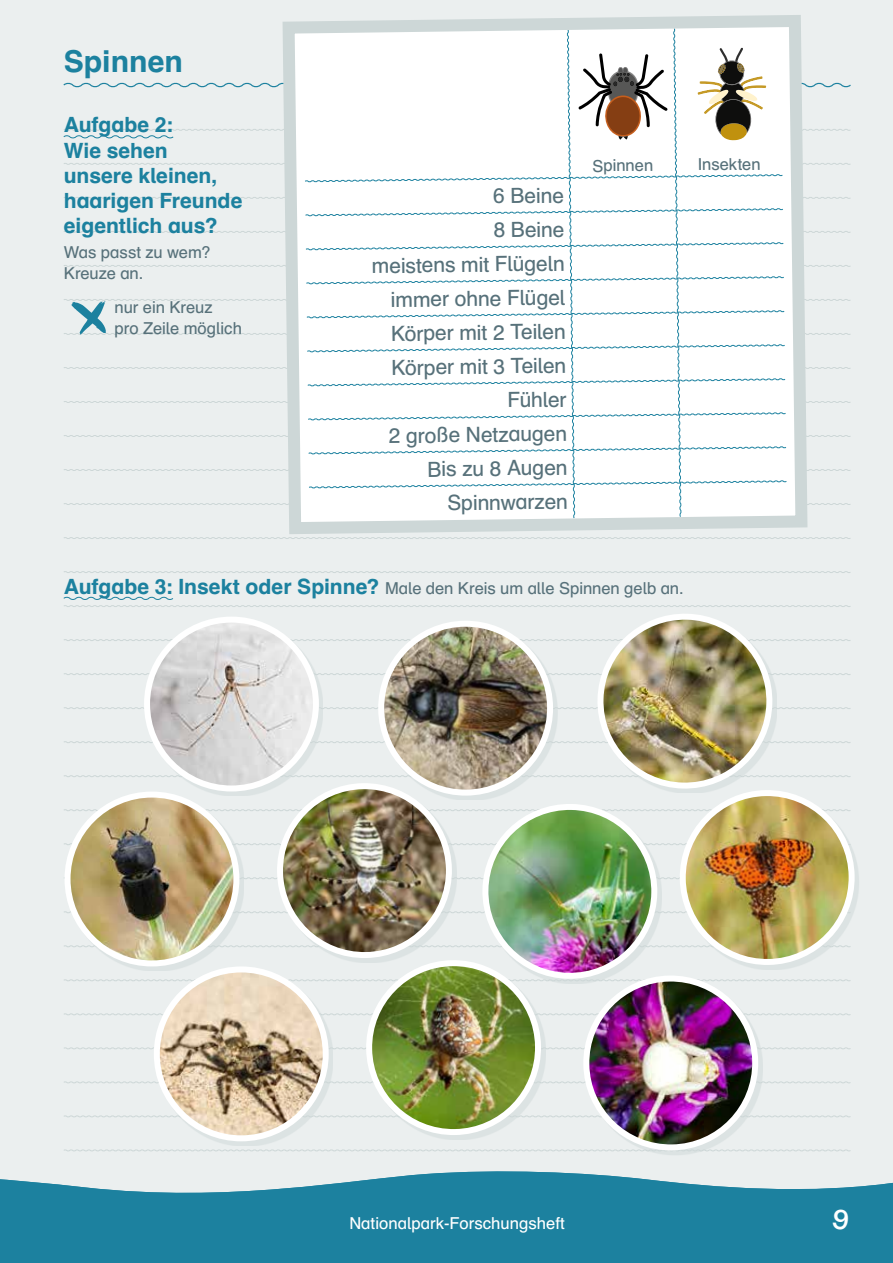
<style>
.page{position:relative;width:893px;height:1263px;background:#fff}
.page>*{position:absolute;margin:0;border:0;box-sizing:border-box;transform-origin:0 0}
.t1{font:30px "Schulbuch Nord Fett worked";color:#1c819f}
.t2{font:500 27px "Labil Grotesk";color:#fff}
.t3{font:21px/34px "Schulbuch Nord";color:#57717a;text-align:right}
.t4{font:21px/25.2px "Schulbuch Nord Fett worked";color:#1c819f}
.t5{font:16.5px/21px "Schulbuch Nord";letter-spacing:-.005em;color:#57717a}
.t6{font:16.5px "Schulbuch Nord";color:#fff}
.s1{font-family:"Schulbuch Nord Fett worked";font-size:21px;color:#1c819f}
</style>
<div class="page">
<hr style="left:0;top:0;width:1px;height:1263px;background:#ebefef">
<div style="left:1px;top:0;width:892px;height:1263px;background:#ebefef"></div>
<svg style="left:64px;top:571px;width:787px;height:2px"></svg>
<svg style="left:64px;top:537px;width:787px;height:2px"></svg>
<svg style="left:276px;top:15px;width:538px;height:524px"></svg>
<svg style="left:63px;top:27px;width:788px;height:492px"></svg>
<svg style="left:0;top:1171px;width:893px;height:92px;background:#368fa9"></svg>
<img style="left:63px;top:596px;width:795px;height:557px">
<h1 class="t1" style="left:64px;top:43px;width:121px">Spinnen</h1>
<p class="t4" style="left:64px;top:112px;width:180px">Aufgabe 2:<br>Wie sehen<br>unsere kleinen, haarigen Freunde eigentlich aus?</p>
<p class="t5" style="left:64px;top:242px;width:148px">Was passt zu wem?<br>Kreuze an.</p>
<p class="t5" style="left:115px;top:296px;width:129px">nur ein Kreuz<br>pro Zeile möglich</p>
<p class="t3" style="left:370px;top:181px;width:195px;rotate:-1deg">6 Beine<br>8 Beine<br>meistens mit Flügeln immer ohne Flügel<br>Körper mit 2 Teilen<br>Körper mit 3 Teilen<br>Fühler<br>2 große Netzaugen<br>Bis zu 8 Augen<br>Spinnwarzen</p>
<p class="t5" style="left:592px;top:155px;width:62px;rotate:-1deg">Spinnen</p>
<p class="t5" style="left:697px;top:154px;width:64px;rotate:-1deg">Insekten</p>
<p class="t5" style="left:64px;top:577px;width:621px"><span class="s1">Aufgabe 3: Insekt oder Spinne?</span> Male den Kreis um alle Spinnen gelb an.</p>
<p class="t6" style="left:349px;top:1213px;width:217px">Nationalpark-Forschungsheft</p>
<h2 class="t2" style="left:832px;top:1201px;width:19px">9</h2>
</div>
